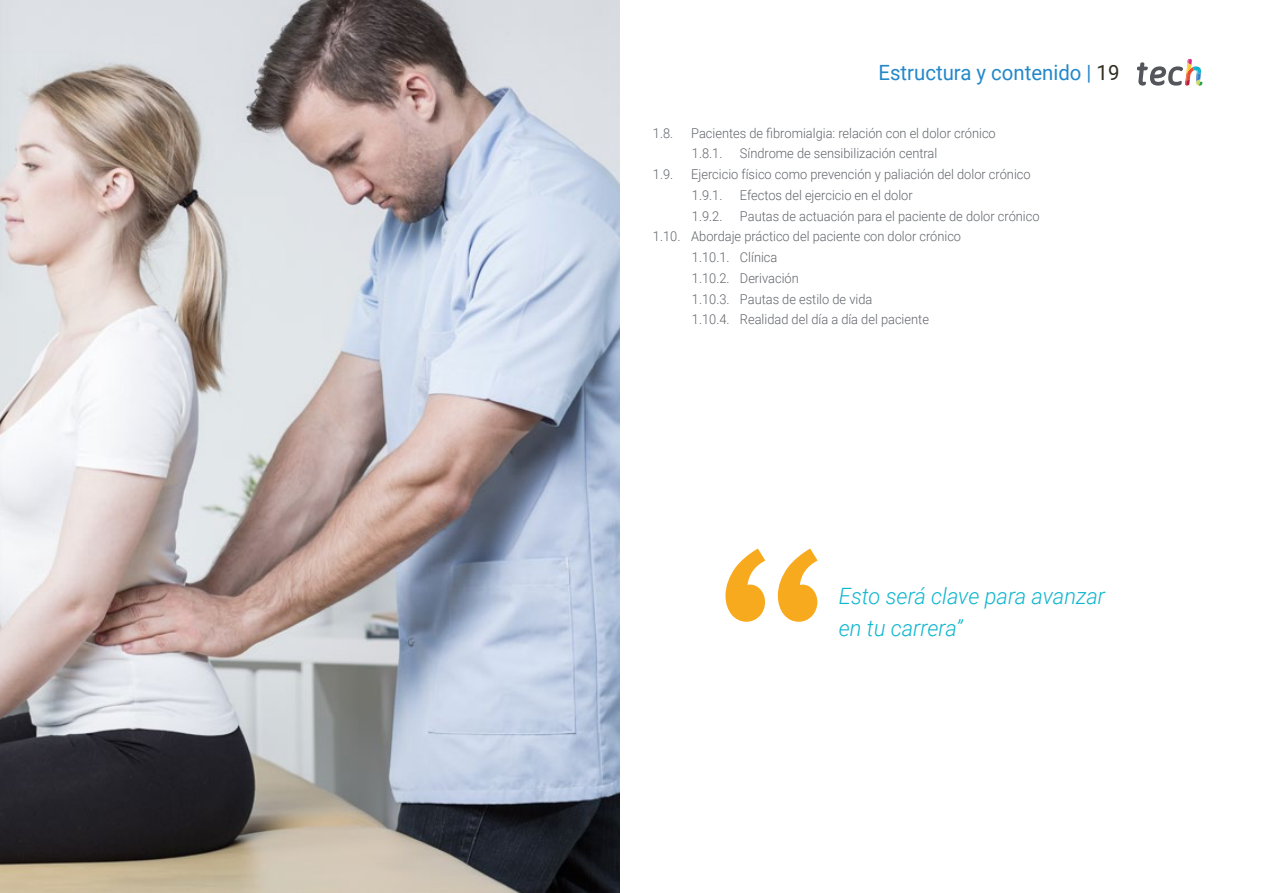
<style>
.page{position:relative;width:1263px;height:893px;background:#fff}
.page>*{position:absolute;margin:0;border:0;box-sizing:border-box;transform-origin:0 0}
.t1{font:italic 300 22.5px/31.5px "Roboto";color:#0fb6cf}
.t2{font:21px "Roboto";color:#2488c9}
.t3{font:300 13.5px/20.7px "Roboto";color:#61646a;scale:.95 1}
.s1{color:#312e20}
</style>
<div class="page">
<img style="left:0;top:0;width:620px;height:893px">
<svg style="left:725px;top:549px;width:93px;height:73px"></svg>
<svg style="left:1137px;top:59px;width:65px;height:27px"></svg>
<h2 class="t2" style="left:878px;top:57px;width:242px">Estructura y contenido | <span class="s1">19</span></h2>
<p class="t3" style="left:653px;top:122px;width:23px">1.8.</p>
<p class="t3" style="left:691px;top:122px;width:322px">Pacientes de fibromialgia: relación con el dolor crónico<br>1.8.1.</p>
<p class="t3" style="left:740px;top:143px;width:209px">Síndrome de sensibilización central</p>
<p class="t3" style="left:653px;top:164px;width:23px">1.9.</p>
<p class="t3" style="left:691px;top:164px;width:359px">Ejercicio físico como prevención y paliación del dolor crónico<br>1.9.1.</p>
<p class="t3" style="left:740px;top:184px;width:183px">Efectos del ejercicio en el dolor</p>
<p class="t3" style="left:692px;top:205px;width:34px">1.9.2.</p>
<p class="t3" style="left:740px;top:205px;width:317px">Pautas de actuación para el paciente de dolor crónico</p>
<p class="t3" style="left:653px;top:226px;width:326px">1.10. Abordaje práctico del paciente con dolor crónico</p>
<p class="t3" style="left:692px;top:247px;width:91px">1.10.1. Clínica</p>
<p class="t3" style="left:692px;top:267px;width:114px">1.10.2. Derivación</p>
<p class="t3" style="left:692px;top:288px;width:191px">1.10.3. Pautas de estilo de vida</p>
<p class="t3" style="left:692px;top:309px;width:251px">1.10.4. Realidad del día a día del paciente</p>
<h1 class="t1" style="left:839px;top:580px;width:268px">Esto será clave para avanzar en tu carrera”</h1>
</div>
